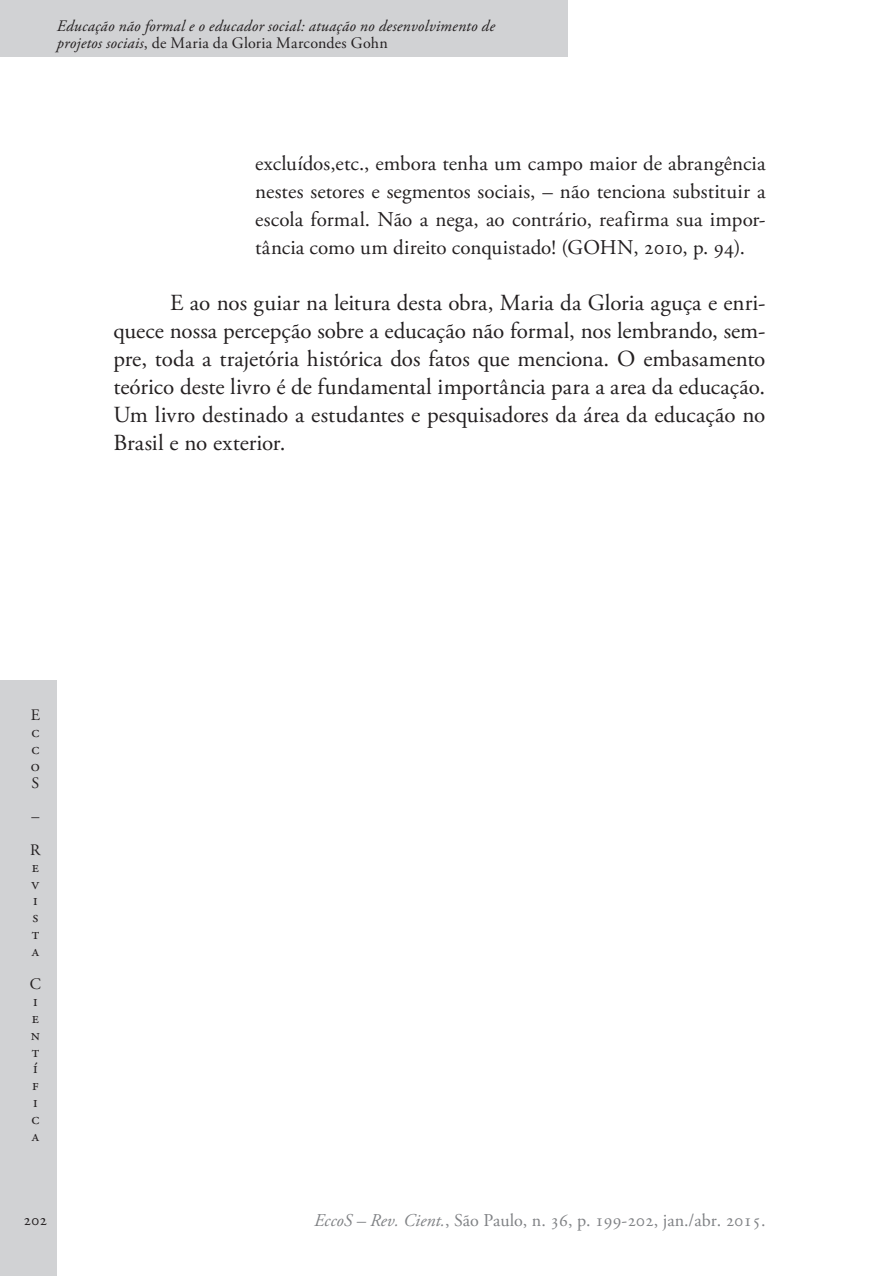
<style>
.page{position:relative;width:879px;height:1276px;background:#fff}
.page>*{position:absolute;margin:0;border:0;box-sizing:border-box;transform-origin:0 0}
.Ec_Normal{font:23px/28px "Adobe Garamond Pro";letter-spacing:-.005em;color:#231f20;text-align:justify}
.Ec_Normal_-_citação{font:21px/28px "Adobe Garamond Pro";letter-spacing:.005em;color:#231f20;text-align:justify}
.t1{font:18px "Adobe Garamond Pro";color:#808285}
.t2{font:italic 16px/16.8px "Adobe Garamond Pro";letter-spacing:.015em;color:#231f20}
.t3{font:16px/16.8px "Adobe Garamond Pro";color:#231f20;text-align:justify}
.s1{font-style:normal}
.s2{font-style:italic}
</style>
<div class="page">
<div style="left:0;top:680px;width:57px;height:596px;background:#d1d2d4"></div>
<div style="left:0;top:0;width:567px;height:57px;background:#d1d2d4"></div>
<p class="t2" style="left:57px;top:18px;width:440px">Educação não formal e o educador social: atuação no desenvolvimento de projetos sociais<span class="s1">, de Maria da Gloria Marcondes Gohn</span></p>
<p class="Ec_Normal_-_citação" style="left:255px;top:150px;width:512px">excluídos,etc., embora tenha um campo maior de abrangência nestes setores e segmentos sociais, – não tenciona substituir a escola formal. Não a nega, ao contrário, reafirma sua impor&shy;tância como um direito conquistado! (GOHN, 2010, p. 94).</p>
<p class="Ec_Normal" style="left:113px;top:290px;width:653px;text-indent:57px">E ao nos guiar na leitura desta obra, Maria da Gloria aguça e enri&shy;quece nossa percepção sobre a educação não formal, nos lembrando, sem&shy;pre, toda a trajetória histórica dos fatos que menciona. O embasamento teórico deste livro é de fundamental importância para a area da educação.<br>Um livro destinado a estudantes e pesquisadores da área da educação no Brasil e no exterior.</p>
<p class="t3" style="left:31px;top:707px;width:11px">E c c o S</p>
<p class="t3" style="left:30px;top:800px;width:12px;line-height:33.6px">–<br>R</p>
<p class="t3" style="left:32px;top:859px;width:9px">e v i s t a</p>
<p class="t3" style="left:30px;top:976px;width:13px;text-align:left">C i e n t í f i c a</p>
<p class="t3" style="left:24px;top:1212px;width:25px">202</p>
<p class="t1" style="left:314px;top:1209px;width:453px"><span class="s2">EccoS – Rev. Cient.</span>, São Paulo, n. 36, p. 199-202, jan./abr. 2015.</p>
</div>
